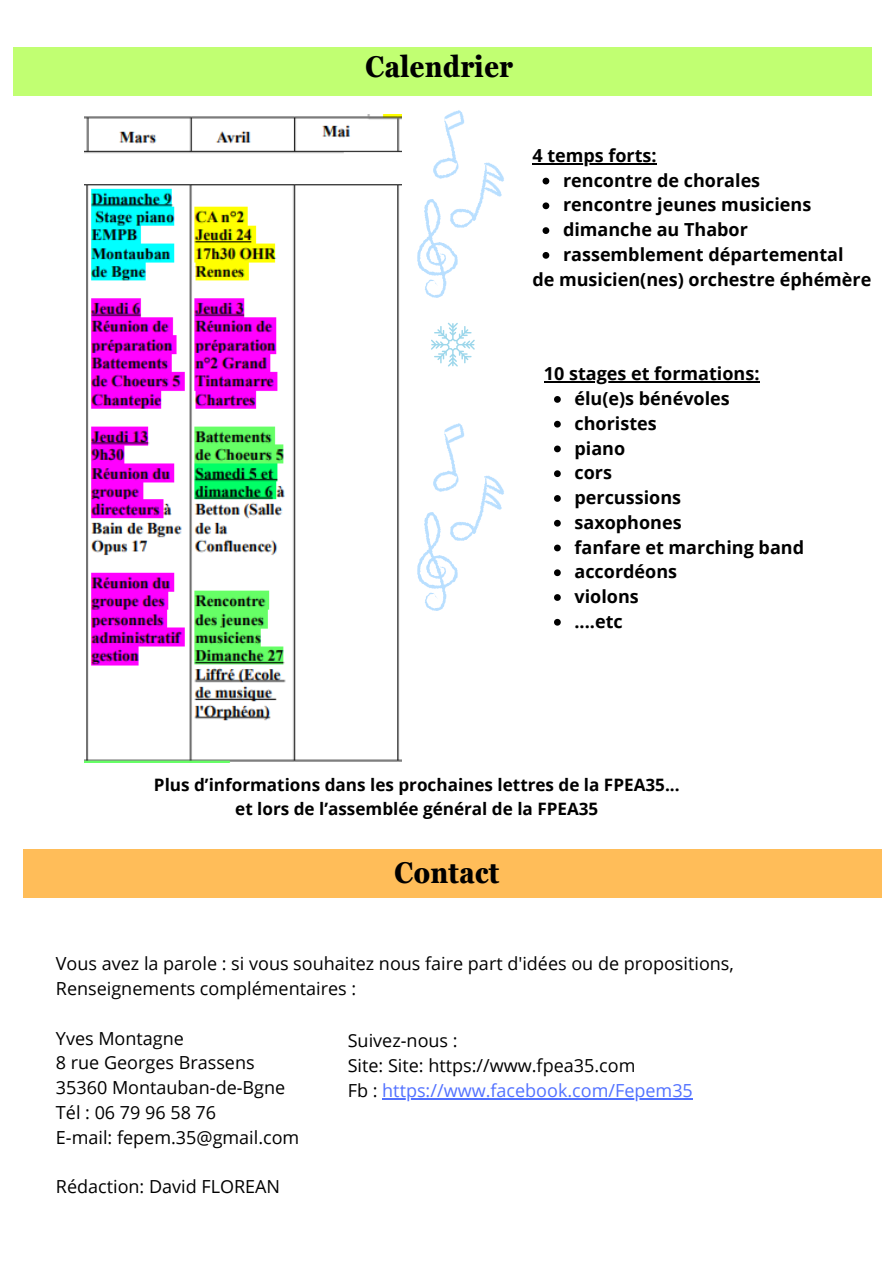
<style>
.page{position:relative;width:894px;height:1264px;background:#fff}
.page>*{position:absolute;margin:0;border:0;box-sizing:border-box;transform-origin:0 0}
.t1{font:700 condensed 30px "Georgia Pro";color:#000}
.t2{font:18px "Open Sans";color:#000}
.t3{font:700 18px "Open Sans";color:#000}
.t4{font:18px "Open Sans";color:#5271ff}
.t5{font:700 17.1px/23.5px "Open Sans";color:#000;text-align:center}
.s1{font-family:"Noto Sans"}
.s2{color:#000}
</style>
<div class="page">
<div style="left:14px;top:47px;width:857px;height:49px;background:#c1ff72"></div>
<div style="left:24px;top:848px;width:857px;height:49px;background:#ffbd59"></div>
<img style="left:544px;top:382px;width:132px;height:20px">
<svg style="left:417px;top:110px;width:87px;height:188px"></svg>
<svg style="left:431px;top:323px;width:43px;height:43px"></svg>
<svg style="left:417px;top:423px;width:87px;height:188px"></svg>
<img style="left:84px;top:115px;width:317px;height:647px">
<hr style="left:543px;top:381px;width:216px;height:1px;background:#000">
<svg style="left:554px;top:396px;width:6px;height:7px"></svg>
<svg style="left:554px;top:421px;width:6px;height:6px"></svg>
<svg style="left:554px;top:445px;width:6px;height:7px"></svg>
<svg style="left:554px;top:470px;width:6px;height:7px"></svg>
<svg style="left:554px;top:495px;width:6px;height:7px"></svg>
<svg style="left:554px;top:520px;width:6px;height:6px"></svg>
<svg style="left:554px;top:544px;width:6px;height:7px"></svg>
<svg style="left:554px;top:569px;width:6px;height:7px"></svg>
<svg style="left:554px;top:594px;width:6px;height:7px"></svg>
<svg style="left:554px;top:619px;width:6px;height:6px"></svg>
<hr style="left:382px;top:1097px;width:311px;height:2px;background:#5271ff">
<hr style="left:532px;top:163px;width:124px;height:1px;background:#000">
<svg style="left:542px;top:178px;width:7px;height:6px"></svg>
<svg style="left:542px;top:202px;width:7px;height:7px"></svg>
<svg style="left:542px;top:227px;width:7px;height:7px"></svg>
<svg style="left:542px;top:252px;width:7px;height:7px"></svg>
<p class="t1" style="left:365px;top:50px;width:149px">Calendrier</p>
<h1 class="t3" style="left:532px;top:143px;width:126px">4 temps forts:</h1>
<p class="t3" style="left:563px;top:167px;width:199px">rencontre de chorales</p>
<p class="t3" style="left:563px;top:192px;width:250px">rencontre jeunes musiciens</p>
<p class="t3" style="left:563px;top:217px;width:186px">dimanche au Thabor</p>
<p class="t3" style="left:563px;top:242px;width:282px">rassemblement départemental</p>
<p class="t3" style="left:532px;top:266px;width:340px">de musicien(nes) orchestre éphémère</p>
<h1 class="t3" style="left:543px;top:361px;width:217px">10 stages et formations:</h1>
<p class="t3" style="left:574px;top:386px;width:157px">élu(e)s bénévoles</p>
<p class="t3" style="left:574px;top:410px;width:84px">choristes</p>
<p class="t3" style="left:574px;top:435px;width:52px">piano</p>
<p class="t3" style="left:574px;top:460px;width:39px">cors</p>
<h2 class="t3" style="left:574px;top:485px;width:108px">percussions</h2>
<p class="t3" style="left:574px;top:509px;width:109px">saxophones</p>
<p class="t3" style="left:574px;top:534px;width:231px">fanfare et marching band</p>
<p class="t3" style="left:574px;top:559px;width:104px">accordéons</p>
<p class="t3" style="left:574px;top:584px;width:66px">violons</p>
<p class="t3" style="left:574px;top:608px;width:50px">....etc</p>
<p class="t5" style="left:154px;top:772px;width:527px">Plus d’informations dans les prochaines lettres de la FPEA35... et lors de l’assemblée général de la FPEA35</p>
<h2 class="t1" style="left:394px;top:855px;width:107px">Contact</h2>
<p class="t2" style="left:56px;top:951px;width:679px">Vous avez la parole : si vous souhaitez nous faire part d'idées ou de propositions,</p>
<p class="t2" style="left:56px;top:975px;width:302px">Renseignements complémentaires :</p>
<p class="t2" style="left:56px;top:1025px;width:129px">Yves Montagne</p>
<p class="t2" style="left:56px;top:1050px;width:200px">8 rue Georges Brassens</p>
<p class="t2" style="left:56px;top:1074px;width:231px">35360 Montauban<span class="s1">‐</span>de<span class="s1">‐</span>Bgne</p>
<p class="t2" style="left:56px;top:1099px;width:162px">Tél : 06 79 96 58 76</p>
<p class="t2" style="left:56px;top:1124px;width:245px">E<span class="s1">‐</span>mail: fepem.35@gmail.com</p>
<p class="t2" style="left:56px;top:1173px;width:226px">Rédaction: David FLOREAN</p>
<p class="t2" style="left:347px;top:1028px;width:111px">Suivez<span class="s1">‐</span>nous :</p>
<p class="t2" style="left:347px;top:1052px;width:289px">Site: Site: https://www.fpea35.com</p>
<p class="t4" style="left:347px;top:1077px;width:346px"><span class="s2">Fb :</span> https://www.facebook.com/Fepem35</p>
</div>
